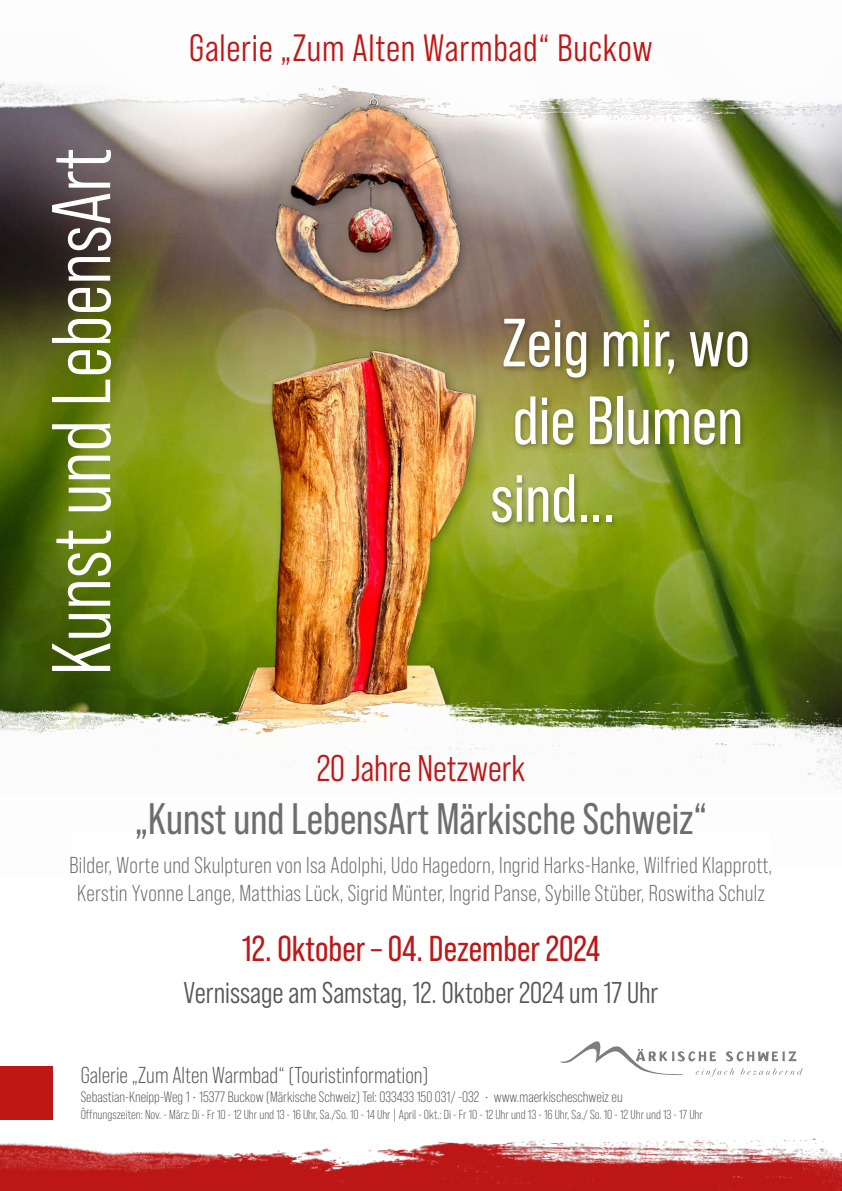
<style>
.page{position:relative;width:842px;height:1191px;background:#fff}
.page>*{position:absolute;margin:0;border:0;box-sizing:border-box;transform-origin:0 0}
.t1{font:83px "Bebas Neue Pro Middle";color:#fff}
.t2{font:68px "Bebas Neue Pro";color:#fff}
.t3{font:44px "Bebas Neue Pro";color:#6c6d6c}
.t4{font:38px "Bebas Neue Pro Middle";letter-spacing:.02em;color:#be1716}
.t5{font:37px "Bebas Neue Pro Middle";color:#be1716}
.t6{font:36px "Bebas Neue Pro";color:#be1716}
.t7{font:30px "Bebas Neue Pro Middle";color:#575756}
.t8{font:23px/27.6px "Bebas Neue Pro";letter-spacing:.01em;color:#6c6d6c;text-align:center}
.t9{font:23px "Bebas Neue Pro";color:#575756}
.t10{font:15px "Bebas Neue Pro";color:#575756}
.t11{font:13px "Bebas Neue Pro";color:#575756}
</style>
<div class="page">
<img style="left:0;top:140px;width:842px;height:543px">
<img style="left:217px;top:140px;width:270px;height:543px">
<img style="left:0;top:683px;width:842px;height:106px">
<img style="left:0;top:80px;width:842px;height:60px">
<img style="left:0;top:1138px;width:842px;height:53px">
<div style="left:0;top:1066px;width:52px;height:53px;background:#be1716"></div>
<svg style="left:560px;top:1041px;width:243px;height:36px"></svg>
<div style="left:489px;top:315px;width:266px;height:215px;background:#000;opacity:.35"></div>
<h1 class="t1" style="left:35px;top:675px;width:528px;rotate:-90deg">Kunst und LebensArt</h1>
<h3 class="t4" style="left:189px;top:26px;width:465px">Galerie „Zum Alten Warmbad“ Buckow</h3>
<h2 class="t2" style="left:502px;top:304px;width:249px">Zeig mir, wo</h2>
<h2 class="t2" style="left:513px;top:382px;width:232px">die Blumen</h2>
<h2 class="t2" style="left:490px;top:460px;width:126px">sind...</h2>
<h3 class="t5" style="left:317px;top:747px;width:210px">20 Jahre Netzwerk</h3>
<h3 class="t3" style="left:135px;top:794px;width:574px">„Kunst und LebensArt Märkische Schweiz“</h3>
<p class="t8" style="left:70px;top:851px;width:704px">Bilder, Worte und Skulpturen von Isa Adolphi, Udo Hagedorn, Ingrid Harks-Hanke, Wilfried Klapprott,<br>Kerstin Yvonne Lange, Matthias Lück, Sigrid Münter, Ingrid Panse, Sybille Stüber, Roswitha Schulz</p>
<h3 class="t6" style="left:242px;top:928px;width:360px">12. Oktober – 04. Dezember 2024</h3>
<h3 class="t7" style="left:184px;top:976px;width:476px">Vernissage am Samstag, 12. Oktober 2024 um 17 Uhr</h3>
<p class="t9" style="left:81px;top:1062px;width:349px">Galerie „Zum Alten Warmbad“ (Touristinformation)</p>
<p class="t10" style="left:81px;top:1088px;width:543px">Sebastian-Kneipp-Weg 1 • 15377 Buckow (Märkische Schweiz) Tel: 033433 150 031/ -032 • www.maerkischeschweiz eu</p>
<p class="t11" style="left:81px;top:1107px;width:623px">Öffnungszeiten: Nov. - März: Di - Fr 10 - 12 Uhr und 13 - 16 Uhr, Sa./So. 10 - 14 Uhr | April - Okt.: Di - Fr 10 - 12 Uhr und 13 - 16 Uhr, Sa./ So. 10 - 12 Uhr und 13 - 17 Uhr</p>
</div>
